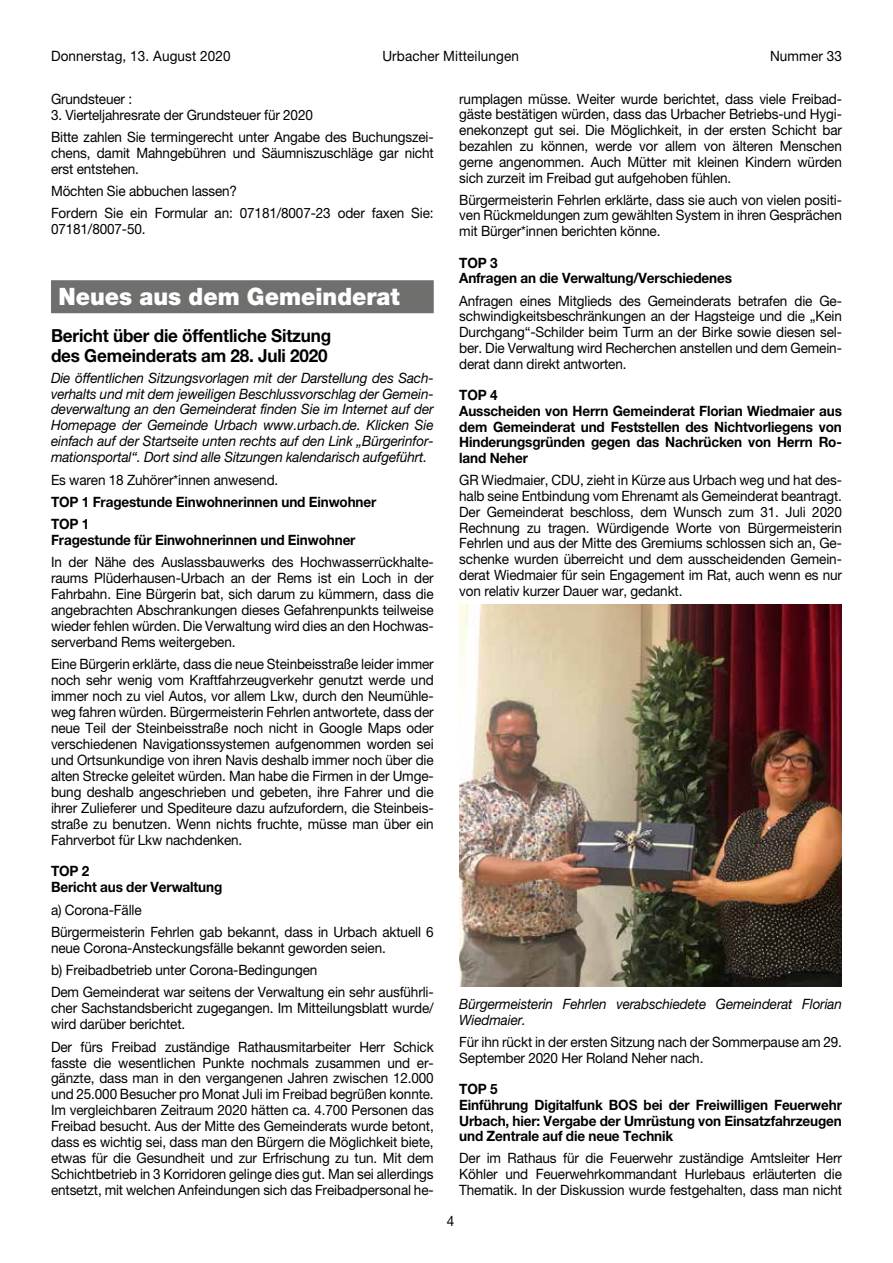
<style>
.page{position:relative;width:893px;height:1263px;background:#fff}
.page>*{position:absolute;margin:0;border:0;box-sizing:border-box;transform-origin:0 0}
.t1{font:900 24px "Helvetica Neue LT Pro";color:#fff;scale:.95 1}
.t2{font:700 18px/19.6px "Helvetica Neue LT Pro";letter-spacing:-.01em;color:#000;scale:.95 1}
.t3{font:14.25px/15.9px "Helvetica Neue LT Pro";letter-spacing:-.01em;color:#000;text-align:justify;scale:.95 1}
.t4{font:700 14.25px/15.8px "Helvetica Neue LT Pro";letter-spacing:-.01em;color:#000;scale:.95 1}
.t5{font:italic 14.25px/15.9px "Helvetica Neue LT Pro";letter-spacing:-.01em;color:#000;scale:.95 1}
.t6{font:14.25px "Helvetica Neue LT Pro";letter-spacing:.01em;color:#000;scale:.95 1}
</style>
<div class="page">
<img style="left:459px;top:604px;width:383px;height:383px">
<div style="left:51px;top:280px;width:383px;height:33px;background:#6f6f6e"></div>
<p class="t6" style="left:51px;top:48px;width:191px">Donnerstag, 13. August 2020</p>
<p class="t6" style="left:382px;top:48px;width:145px">Urbacher Mitteilungen</p>
<p class="t6" style="left:770px;top:48px;width:77px">Nummer 33</p>
<p class="t3" style="left:459px;top:91px;width:404px">rumplagen müsse. Weiter wurde berichtet, dass viele Freibad&shy;gäste bestätigen würden, dass das Urbacher Betriebs-und Hygi&shy;enekonzept gut sei. Die Möglichkeit, in der ersten Schicht bar bezahlen zu können, werde vor allem von älteren Menschen gerne angenommen. Auch Mütter mit kleinen Kindern würden sich zurzeit im Freibad gut aufgehoben fühlen.</p>
<p class="t3" style="left:459px;top:191px;width:404px">Bürgermeisterin Fehrlen erklärte, dass sie auch von vielen positi&shy;ven Rückmeldungen zum gewählten System in ihren Gesprächen mit Bürger*innen berichten könne.</p>
<p class="t4" style="left:459px;top:254px;width:289px">TOP 3<br>Anfragen an die Verwaltung/Verschiedenes</p>
<p class="t3" style="left:459px;top:292px;width:404px">Anfragen eines Mitglieds des Gemeinderats betrafen die Ge&shy;schwindigkeitsbeschränkungen an der Hagsteige und die „Kein Durchgang“-Schilder beim Turm an der Birke sowie diesen sel&shy;ber. Die Verwaltung wird Recherchen anstellen und dem Gemein&shy;derat dann direkt antworten.</p>
<p class="t4" style="left:459px;top:387px;width:404px">TOP 4<br>Ausscheiden von Herrn Gemeinderat Florian Wiedmaier aus dem Gemeinderat und Feststellen des Nichtvorliegens von Hinderungsgründen gegen das Nachrücken von Herrn Ro&shy;land Neher</p>
<p class="t3" style="left:459px;top:472px;width:404px">GR Wiedmaier, CDU, zieht in Kürze aus Urbach weg und hat des&shy;halb seine Entbindung vom Ehrenamt als Gemeinderat beantragt.<br>Der Gemeinderat beschloss, dem Wunsch zum 31. Juli 2020<br>Rechnung zu tragen. Würdigende Worte von Bürgermeisterin Fehrlen und aus der Mitte des Gremiums schlossen sich an, Ge&shy;schenke wurden überreicht und dem ausscheidenden Gemein&shy;derat Wiedmaier für sein Engagement im Rat, auch wenn es nur von relativ kurzer Dauer war, gedankt.</p>
<p class="t3" style="left:51px;top:91px;width:87px">Grundsteuer :</p>
<p class="t3" style="left:51px;top:103px;width:404px;line-height:22.4px">3. Vierteljahresrate der Grundsteuer für 2020<br>Bitte zahlen Sie termingerecht unter Angabe des Buchungszei-</p>
<p class="t3" style="left:51px;top:145px;width:404px">chens, damit Mahngebühren und Säumniszuschläge gar nicht erst entstehen.</p>
<p class="t3" style="left:51px;top:180px;width:404px;line-height:22.4px">Möchten Sie abbuchen lassen?<br>Fordern Sie ein Formular an: 07181/8007-23 oder faxen Sie:</p>
<p class="t3" style="left:51px;top:221px;width:101px">07181/8007-50.</p>
<h1 class="t1" style="left:58px;top:282px;width:361px">Neues aus dem Gemeinderat</h1>
<p class="t2" style="left:51px;top:326px;width:296px">Bericht über die öffentliche Sitzung des Gemeinderats am 28. Juli 2020</p>
<p class="t5" style="left:51px;top:369px;width:404px;text-align:justify">Die öffentlichen Sitzungsvorlagen mit der Darstellung des Sach&shy;verhalts und mit dem jeweiligen Beschlussvorschlag der Gemein&shy;deverwaltung an den Gemeinderat finden Sie im Internet auf der Homepage der Gemeinde Urbach www.urbach.de. Klicken Sie einfach auf der Startseite unten rechts auf den Link „Bürgerinfor&shy;mationsportal“. Dort sind alle Sitzungen kalendarisch aufgeführt.</p>
<p class="t3" style="left:51px;top:471px;width:241px">Es waren 18 Zuhörer*innen anwesend.</p>
<p class="t4" style="left:51px;top:490px;width:344px;line-height:22.4px">TOP 1 Fragestunde Einwohnerinnen und Einwohner<br>TOP 1</p>
<p class="t4" style="left:51px;top:532px;width:322px">Fragestunde für Einwohnerinnen und Einwohner</p>
<p class="t3" style="left:51px;top:554px;width:404px">In der Nähe des Auslassbauwerks des Hochwasserrückhalte&shy;raums Plüderhausen-Urbach an der Rems ist ein Loch in der Fahrbahn. Eine Bürgerin bat, sich darum zu kümmern, dass die angebrachten Abschrankungen dieses Gefahrenpunkts teilweise wieder fehlen würden. Die Verwaltung wird dies an den Hochwas&shy;serverband Rems weitergeben.</p>
<p class="t3" style="left:51px;top:656px;width:404px">Eine Bürgerin erklärte, dass die neue Steinbeisstraße leider immer noch sehr wenig vom Kraftfahrzeugverkehr genutzt werde und immer noch zu viel Autos, vor allem Lkw, durch den Neumühle&shy;weg fahren würden. Bürgermeisterin Fehrlen antwortete, dass der neue Teil der Steinbeisstraße noch nicht in Google Maps oder verschiedenen Navigationssystemen aufgenommen worden sei und Ortsunkundige von ihren Navis deshalb immer noch über die alten Strecke geleitet würden. Man habe die Firmen in der Umge&shy;bung deshalb angeschrieben und gebeten, ihre Fahrer und die ihrer Zulieferer und Spediteure dazu aufzufordern, die Steinbeis&shy;straße zu benutzen. Wenn nichts fruchte, müsse man über ein Fahrverbot für Lkw nachdenken.</p>
<p class="t4" style="left:51px;top:863px;width:182px">TOP 2<br>Bericht aus der Verwaltung</p>
<p class="t3" style="left:51px;top:898px;width:404px;line-height:22.4px">a) Corona-Fälle<br>Bürgermeisterin Fehrlen gab bekannt, dass in Urbach aktuell 6</p>
<p class="t3" style="left:51px;top:936px;width:404px;line-height:22.4px;text-align:left">neue Corona-Ansteckungsfälle bekannt geworden seien.<br>b) Freibadbetrieb unter Corona-Bedingungen<br>Dem Gemeinderat war seitens der Verwaltung ein sehr ausführli-</p>
<p class="t3" style="left:51px;top:1000px;width:404px">cher Sachstandsbericht zugegangen. Im Mitteilungsblatt wurde/ wird darüber berichtet.</p>
<p class="t3" style="left:51px;top:1038px;width:404px">Der fürs Freibad zuständige Rathausmitarbeiter Herr Schick fasste die wesentlichen Punkte nochmals zusammen und er&shy;gänzte, dass man in den vergangenen Jahren zwischen 12.000 und 25.000 Besucher pro Monat Juli im Freibad begrüßen konnte.<br>Im vergleichbaren Zeitraum 2020 hätten ca. 4.700 Personen das Freibad besucht. Aus der Mitte des Gemeinderats wurde betont, dass es wichtig sei, dass man den Bürgern die Möglichkeit biete, etwas für die Gesundheit und zur Erfrischung zu tun. Mit dem Schichtbetrieb in 3 Korridoren gelinge dies gut. Man sei allerdings entsetzt, mit welchen Anfeindungen sich das Freibadpersonal he-</p>
<p class="t5" style="left:459px;top:996px;width:404px">Bürgermeisterin Fehrlen verabschiedete Gemeinderat Florian<br>Wiedmaier.</p>
<p class="t3" style="left:459px;top:1034px;width:404px">Für ihn rückt in der ersten Sitzung nach der Sommerpause am 29.<br>September 2020 Her Roland Neher nach.</p>
<p class="t4" style="left:459px;top:1081px;width:404px">TOP 5<br>Einführung Digitalfunk BOS bei der Freiwilligen Feuerwehr Urbach, hier: Vergabe der Umrüstung von Einsatzfahrzeugen und Zentrale auf die neue Technik</p>
<p class="t3" style="left:459px;top:1150px;width:404px">Der im Rathaus für die Feuerwehr zuständige Amtsleiter Herr Köhler und Feuerwehrkommandant Hurlebaus erläuterten die Thematik. In der Diskussion wurde festgehalten, dass man nicht</p>
<p class="t3" style="left:447px;top:1213px;width:9px">4</p>
</div>
